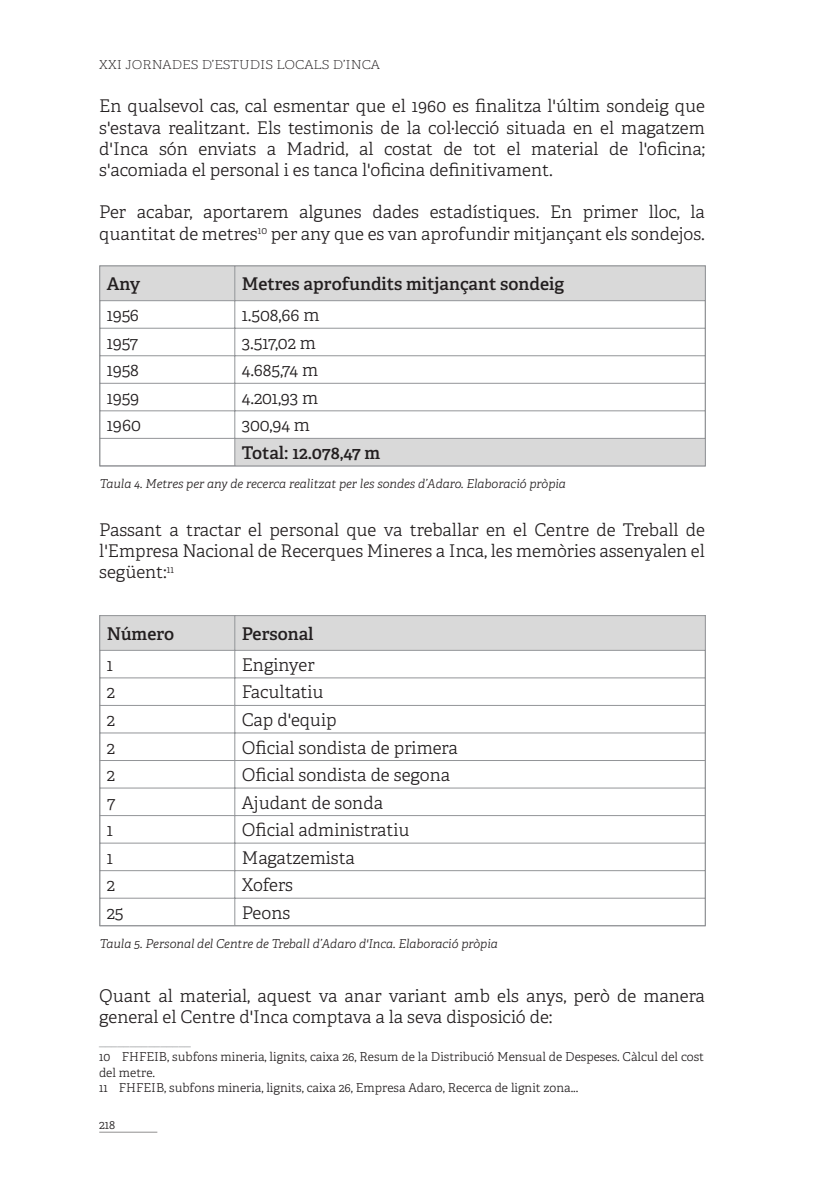
<style>
.page{position:relative;width:819px;height:1191px;background:#fff}
.page>*{position:absolute;margin:0;border:0;box-sizing:border-box;transform-origin:0 0}
.t1{font:300 17.5px/21.2px "Adelle";color:#231f20;text-align:justify}
.t2{font:600 17.5px/27.5px "Adelle";color:#231f20}
.t3{font:300 12.25px/15.9px "Adelle";color:#231f20}
.t4{font:italic 300 12.25px "Adelle";color:#231f20}
.t5{font:100 12.25px "Adelle";color:#231f20;scale:1.1 1}
.s1{font-weight:300}
.s2{color:#939598}
</style>
<div class="page">
<hr style="left:99px;top:1131px;width:58px;height:1px;background:#918f8f">
<svg style="left:100px;top:266px;width:604px;height:199px"></svg>
<hr style="left:99px;top:265px;width:1px;height:201px;background:#939598">
<hr style="left:704px;top:265px;width:1px;height:201px;background:#939598">
<hr style="left:234px;top:266px;width:1px;height:200px;background:#939598">
<hr style="left:100px;top:265px;width:605px;height:1px;background:#939598">
<hr style="left:100px;top:300px;width:605px;height:1px;background:#939598">
<hr style="left:100px;top:328px;width:605px;height:1px;background:#939598">
<hr style="left:100px;top:355px;width:605px;height:1px;background:#939598">
<hr style="left:100px;top:383px;width:605px;height:1px;background:#939598">
<hr style="left:100px;top:410px;width:605px;height:1px;background:#939598">
<hr style="left:100px;top:438px;width:605px;height:1px;background:#939598">
<hr style="left:100px;top:465px;width:605px;height:1px;background:#939598">
<div style="left:100px;top:615px;width:605px;height:35px;background:#d9d9d9"></div>
<hr style="left:99px;top:615px;width:1px;height:311px;background:#939598">
<hr style="left:704px;top:615px;width:1px;height:311px;background:#939598">
<hr style="left:234px;top:615px;width:1px;height:310px;background:#939598">
<hr style="left:100px;top:615px;width:605px;height:1px;background:#939598">
<hr style="left:100px;top:650px;width:605px;height:1px;background:#939598">
<hr style="left:100px;top:677px;width:605px;height:1px;background:#939598">
<hr style="left:100px;top:705px;width:605px;height:1px;background:#939598">
<hr style="left:100px;top:732px;width:605px;height:1px;background:#939598">
<hr style="left:100px;top:760px;width:605px;height:1px;background:#939598">
<hr style="left:100px;top:787px;width:605px;height:1px;background:#939598">
<hr style="left:100px;top:815px;width:605px;height:1px;background:#939598">
<hr style="left:100px;top:842px;width:605px;height:1px;background:#939598">
<hr style="left:100px;top:870px;width:605px;height:1px;background:#939598">
<hr style="left:100px;top:897px;width:605px;height:1px;background:#939598">
<hr style="left:100px;top:925px;width:605px;height:1px;background:#939598">
<p class="t5" style="left:99px;top:59px;width:257px">XXI JORNADES D’ESTUDIS LOCALS D’INCA</p>
<p class="t1" style="left:99px;top:97px;width:607px">En qualsevol cas, cal esmentar que el 1960 es finalitza l'últim sondeig que s'estava realitzant. Els testimonis de la col·lecció situada en el magatzem d'Inca són enviats a Madrid, al costat de tot el material de l'oficina; s'acomiada el personal i es tanca l'oficina definitivament.</p>
<p class="t1" style="left:99px;top:203px;width:607px">Per acabar, aportarem algunes dades estadístiques. En primer lloc, la quantitat de metres<sup>10</sup> per any que es van aprofundir mitjançant els sondejos.</p>
<p class="t2" style="left:107px;top:271px;width:35px">Any</p>
<p class="t2" style="left:242px;top:271px;width:324px">Metres aprofundits mitjançant sondeig</p>
<p class="t1" style="left:107px;top:306px;width:34px">1956</p>
<p class="t1" style="left:242px;top:306px;width:79px">1.508,66 m</p>
<p class="t1" style="left:107px;top:333px;width:33px">1957</p>
<p class="t1" style="left:242px;top:333px;width:76px">3.517,02 m</p>
<p class="t1" style="left:107px;top:361px;width:34px">1958</p>
<p class="t1" style="left:242px;top:361px;width:78px">4.685,74 m</p>
<p class="t1" style="left:107px;top:388px;width:34px">1959</p>
<p class="t1" style="left:242px;top:388px;width:78px">4.201,93 m</p>
<p class="t1" style="left:107px;top:416px;width:36px">1960</p>
<p class="t2" style="left:242px;top:413px;width:140px"><span class="s1">300,94 m<br></span>Total: 12.078,47 m</p>
<p class="t4" style="left:100px;top:479px;width:467px">Taula 4. Metres per any de recerca realitzat per les sondes d’Adaro. Elaboració pròpia</p>
<p class="t1" style="left:99px;top:521px;width:607px">Passant a tractar el personal que va treballar en el Centre de Treball de l'Empresa Nacional de Recerques Mineres a Inca, les memòries assenyalen el següent:<sup>11</sup></p>
<p class="t2" style="left:107px;top:621px;width:69px">Número</p>
<p class="t2" style="left:242px;top:621px;width:73px">Personal</p>
<p class="t1" style="left:107px;top:655px;width:8px">1</p>
<p class="t1" style="left:242px;top:655px;width:74px">Enginyer</p>
<p class="t1" style="left:107px;top:683px;width:10px">2</p>
<p class="t1" style="left:242px;top:683px;width:83px">Facultatiu</p>
<p class="t1" style="left:107px;top:710px;width:10px">2</p>
<p class="t1" style="left:242px;top:710px;width:96px">Cap d'equip</p>
<p class="t1" style="left:107px;top:738px;width:10px">2</p>
<p class="t1" style="left:242px;top:738px;width:217px">Oficial sondista de primera</p>
<p class="t1" style="left:107px;top:765px;width:10px">2</p>
<p class="t1" style="left:242px;top:765px;width:210px">Oficial sondista de segona</p>
<p class="t1" style="left:107px;top:793px;width:10px">7</p>
<p class="t1" style="left:242px;top:793px;width:143px">Ajudant de sonda</p>
<p class="t1" style="left:107px;top:820px;width:8px">1</p>
<p class="t1" style="left:242px;top:820px;width:169px">Oficial administratiu</p>
<p class="t1" style="left:107px;top:848px;width:8px">1</p>
<p class="t1" style="left:242px;top:848px;width:114px">Magatzemista</p>
<p class="t1" style="left:107px;top:875px;width:10px">2</p>
<p class="t1" style="left:242px;top:875px;width:53px">Xofers</p>
<p class="t1" style="left:107px;top:903px;width:18px">25</p>
<p class="t1" style="left:242px;top:903px;width:50px">Peons</p>
<p class="t4" style="left:100px;top:938px;width:399px">Taula 5. Personal del Centre de Treball d’Adaro d'Inca. Elaboració pròpia</p>
<p class="t1" style="left:99px;top:986px;width:607px">Quant al material, aquest va anar variant amb els anys, però de manera general el Centre d'Inca comptava a la seva disposició de:</p>
<p class="t3" style="left:99px;top:1033px;width:606px"><span class="s2">_______________<br></span>10 FHFEIB, subfons mineria, lignits, caixa 26, Resum de la Distribució Mensual de Despeses. Càlcul del cost del metre.<br>11 FHFEIB, subfons mineria, lignits, caixa 26, Empresa Adaro, Recerca de lignit zona...</p>
<p class="t3" style="left:99px;top:1117px;width:18px">218</p>
</div>
